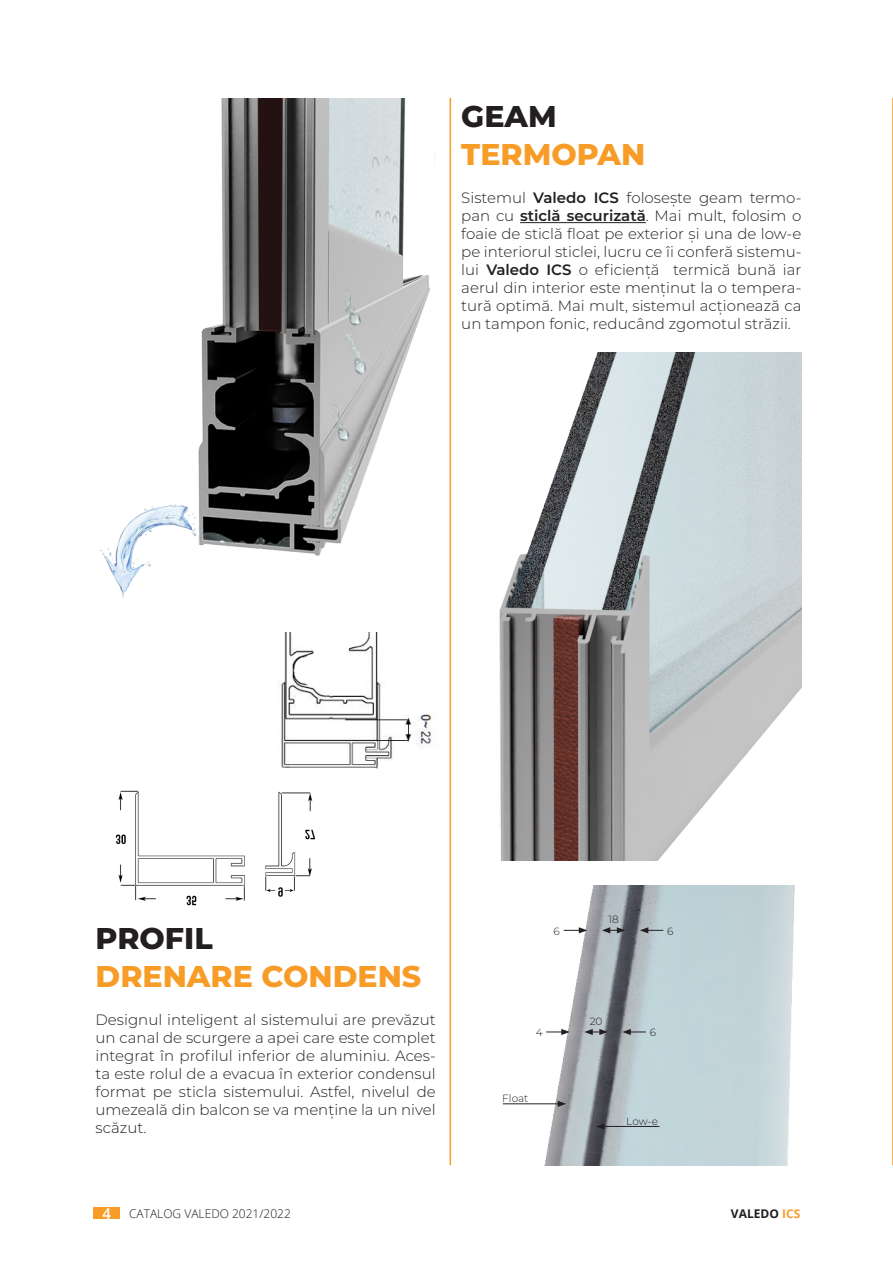
<style>
.page{position:relative;width:893px;height:1263px;background:#fff}
.page>*{position:absolute;margin:0;border:0;box-sizing:border-box;transform-origin:0 0}
.Big_title{font:800 30px "Montserrat";color:#f89c28}
.Big_title-2{font:800 30px "Montserrat";color:#231f20}
.t1{font:300 15px/18px "Montserrat";color:#231f20;text-align:justify}
.t2{font:300 12px "Open Sans";color:#211e1e}
.t3{font:700 12px "Open Sans";color:#211e1e}
.t4{font:300 10.5px "Montserrat";color:#231f20}
.s1{font-weight:600}
.s2{font-weight:600;font-size:15px;color:#fff}
.s3{color:#f89c28}
</style>
<div class="page">
<div style="left:94px;top:1207px;width:26px;height:12px;background:#f89c28"></div>
<img style="left:449px;top:886px;width:346px;height:279px">
<img style="left:115px;top:790px;width:200px;height:116px">
<img style="left:281px;top:632px;width:152px;height:137px">
<img style="left:451px;top:352px;width:350px;height:508px">
<img style="left:99px;top:99px;width:336px;height:499px">
<hr style="left:520px;top:222px;width:126px;height:1px;background:#231f20">
<svg style="left:602px;top:927px;width:23px;height:6px"></svg>
<svg style="left:640px;top:927px;width:24px;height:6px"></svg>
<svg style="left:563px;top:927px;width:24px;height:6px"></svg>
<svg style="left:584px;top:1029px;width:24px;height:6px"></svg>
<svg style="left:622px;top:1029px;width:25px;height:6px"></svg>
<svg style="left:546px;top:1029px;width:24px;height:6px"></svg>
<hr style="left:892px;top:98px;width:1px;height:1067px;background:#f89c28">
<hr style="left:450px;top:98px;width:1px;height:1067px;background:#f89c28">
<hr style="left:602px;top:1126px;width:57px;height:1px;background:#231f20">
<svg style="left:596px;top:1123px;width:9px;height:6px"></svg>
<hr style="left:503px;top:1103px;width:57px;height:1px;background:#231f20">
<svg style="left:558px;top:1101px;width:8px;height:6px"></svg>
<p class="Big_title-2" style="left:461px;top:95px;width:97px">GEAM</p>
<p class="Big_title" style="left:461px;top:132px;width:185px">TERMOPAN</p>
<p class="t1" style="left:461px;top:188px;width:342px">Sistemul <span class="s1">Valedo ICS</span> folosește geam termo&shy;pan cu <span class="s1">sticlă securizată</span>. Mai mult, folosim o foaie de sticlă float pe exterior și una de low-e pe interiorul sticlei, lucru ce îi conferă sistemu&shy;lui <span class="s1">Valedo ICS</span> o eficiență termică bună iar aerul din interior este menținut la o tempera&shy;tură optimă. Mai mult, sistemul acționează ca un tampon fonic, reducând zgomotul străzii.</p>
<p class="Big_title-2" style="left:96px;top:917px;width:119px">PROFIL</p>
<p class="Big_title" style="left:96px;top:954px;width:327px">DRENARE CONDENS</p>
<p class="t1" style="left:96px;top:1010px;width:342px">Designul inteligent al sistemului are prevăzut un canal de scurgere a apei care este complet integrat în profilul inferior de aluminiu. Aces&shy;ta este rolul de a evacua în exterior condensul format pe sticla sistemului. Astfel, nivelul de umezeală din balcon se va menține la un nivel scăzut.</p>
<p class="t4" style="left:608px;top:912px;width:12px">18</p>
<p class="t4" style="left:554px;top:924px;width:8px">6</p>
<p class="t4" style="left:667px;top:924px;width:8px">6</p>
<p class="t4" style="left:590px;top:1014px;width:14px">20</p>
<p class="t4" style="left:536px;top:1025px;width:8px">4</p>
<p class="t4" style="left:650px;top:1025px;width:8px">6</p>
<p class="t4" style="left:502px;top:1091px;width:28px">Float</p>
<p class="t4" style="left:626px;top:1114px;width:33px">Low-e</p>
<p class="t2" style="left:103px;top:1205px;width:190px"><span class="s2">4</span> CATALOG VALEDO 2021/2022</p>
<p class="t3" style="left:731px;top:1205px;width:71px">VALEDO <span class="s3">ICS</span></p>
</div>
